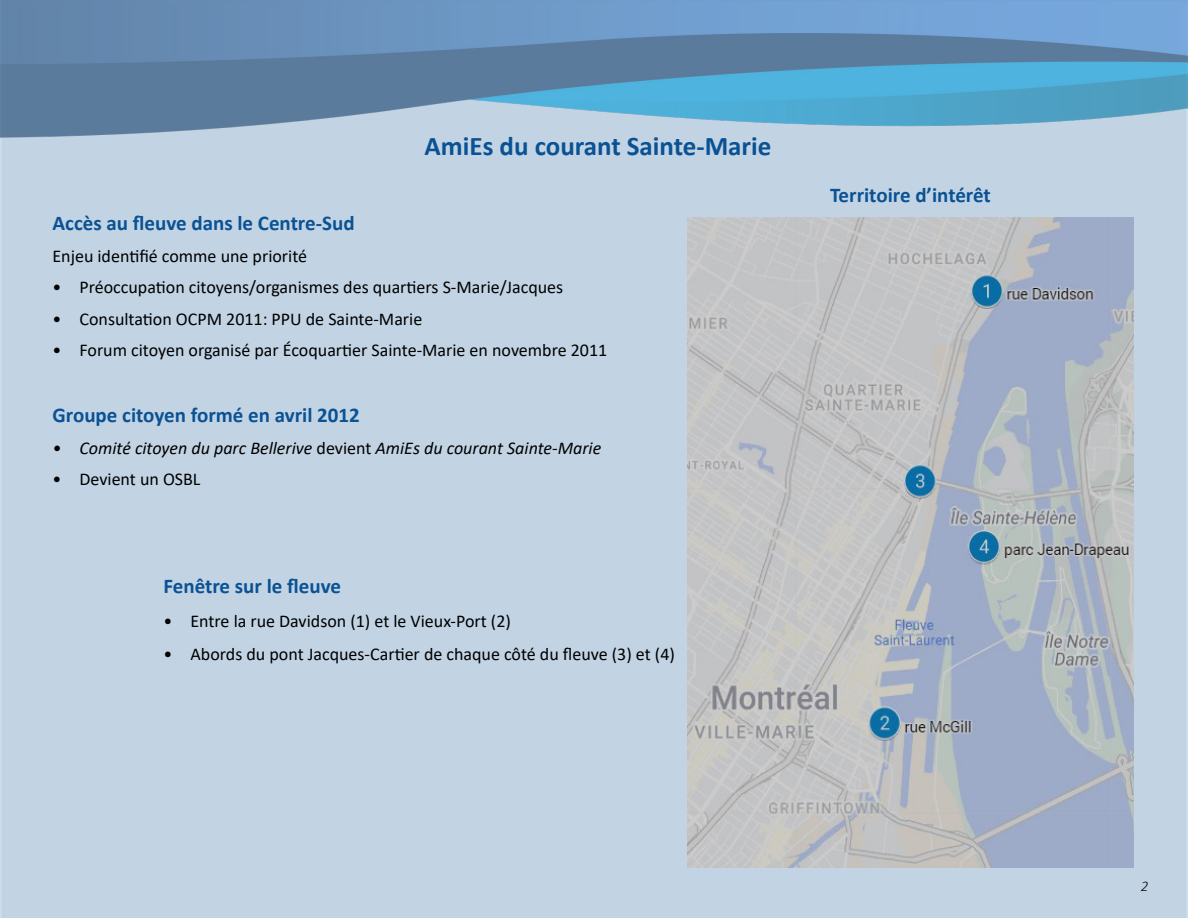
<style>
.page{position:relative;width:1188px;height:918px;background:#fff}
.page>*{position:absolute;margin:0;border:0;box-sizing:border-box;transform-origin:0 0}
.t1{font:700 27px "Calibri";color:#0b5294}
.t2{font:700 21px "Calibri";color:#0b5294}
.t3{font:18px/31.5px "Calibri";color:#000}
.t4{font:italic 18px "Calibri";color:#000}
.t5{font:italic 300 15px "Calibri";color:#000}
.s1{font-style:normal}
</style>
<div class="page">
<div style="left:0;top:138px;width:1188px;height:780px;background:#c2d4e4"></div>
<img style="left:0;top:0;width:1188px;height:138px">
<img style="left:687px;top:218px;width:447px;height:649px">
<h1 class="t1" style="left:425px;top:127px;width:348px">AmiEs du courant Sainte-Marie</h1>
<p class="t2" style="left:52px;top:209px;width:304px">Accès au fleuve dans le Centre-Sud</p>
<p class="t3" style="left:80px;top:240px;width:485px;text-indent:-27px">Enjeu identifié comme une priorité<br>Préoccupation citoyens/organismes des quartiers -S Marie/Jacques</p>
<p class="t3" style="left:52px;top:271px;width:10px">•</p>
<p class="t3" style="left:52px;top:303px;width:10px">•</p>
<p class="t3" style="left:52px;top:334px;width:10px">•</p>
<p class="t3" style="left:80px;top:303px;width:344px">Consultation OCPM 2011: PPU de Sainte-Marie</p>
<p class="t3" style="left:80px;top:334px;width:529px">Forum citoyen organisé par Écoquartier Sainte-Marie en novembre 2011</p>
<p class="t2" style="left:52px;top:400px;width:309px">Groupe citoyen formé en avril 2012</p>
<p class="t4" style="left:80px;top:435px;width:523px">Comité citoyen du parc Bellerive <span class="s1">devient</span> AmiEs du courant Sainte-Marie</p>
<p class="t4" style="left:52px;top:435px;width:10px">•</p>
<p class="t3" style="left:52px;top:463px;width:10px">•</p>
<p class="t3" style="left:80px;top:463px;width:123px">Devient un OSBL</p>
<p class="t2" style="left:164px;top:571px;width:179px">Fenêtre sur le fleuve</p>
<p class="t3" style="left:190px;top:605px;width:322px">Entre la rue Davidson 1( ) et le Vieux-Port (2)</p>
<p class="t3" style="left:164px;top:605px;width:10px">•</p>
<p class="t3" style="left:164px;top:638px;width:10px">•</p>
<p class="t3" style="left:190px;top:638px;width:486px">Abords du pont Jacques-Cartier de chaque côté du fleuve 3( ) e t (4)</p>
<p class="t2" style="left:830px;top:180px;width:162px">Territoire ’d intérêt</p>
<p class="t5" style="left:1141px;top:876px;width:9px">2</p>
</div>
